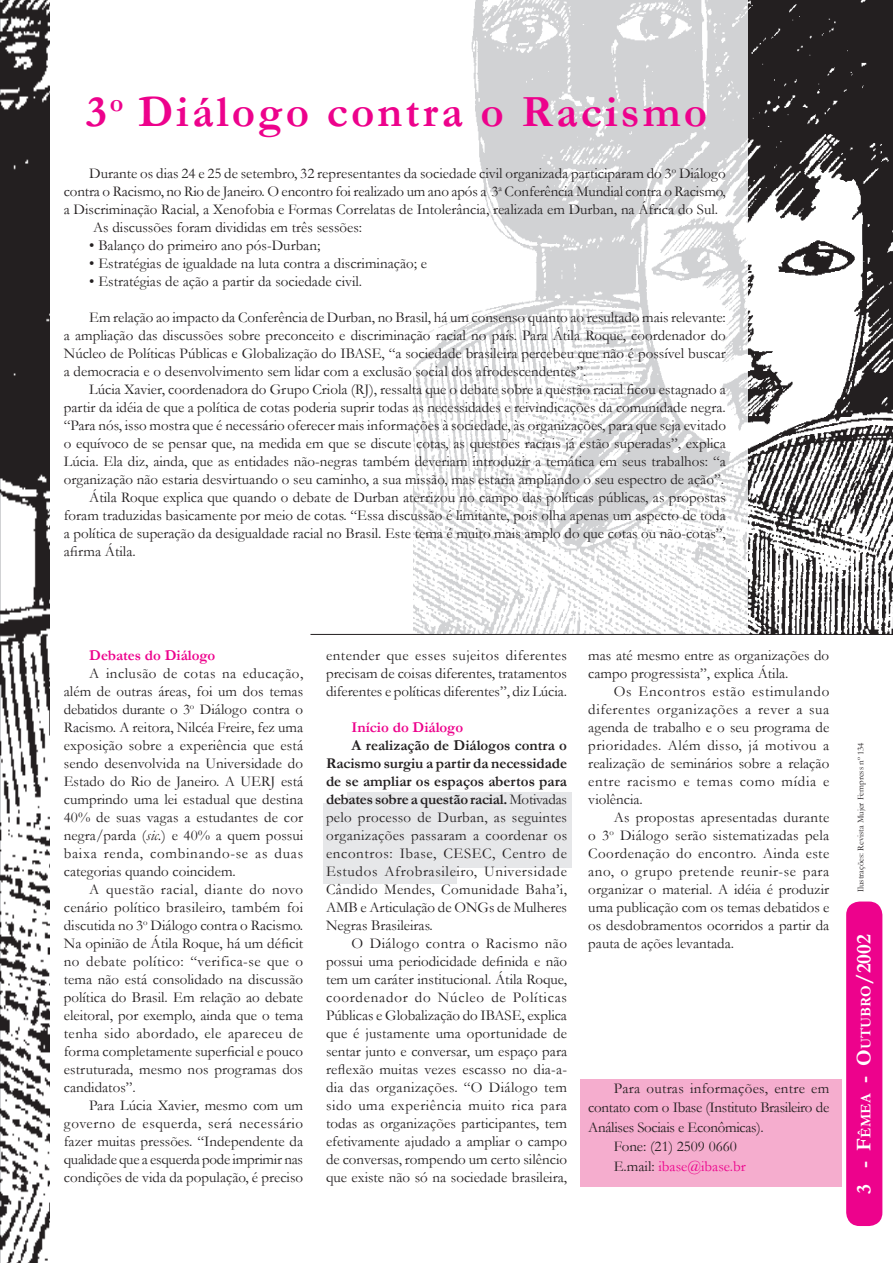
<style>
.page{position:relative;width:893px;height:1263px;background:#fff}
.page>*{position:absolute;margin:0;border:0;box-sizing:border-box;transform-origin:0 0}
.titulo_j{font:700 45px "Garamond";letter-spacing:.07em;color:#ed028c}
.num_j{font:700 21px "Garamond";color:#fff}
.corpo_texto_j{font:15px/18px "Garamond";color:#231f20;text-align:justify}
.corpo_texto_j-2{font:700 15px "Garamond";color:#ed028c}
.corpo_texto_j-3{font:15px "Garamond";color:#ed028c}
.creditos_j{font:9px "Garamond";color:#231f20}
.s1{font-style:italic}
.s2{font-weight:700}
.s3{color:#231f20}
.s4{font-size:14.7px}
</style>
<div class="page">
<div style="left:846px;top:901px;width:36px;height:325px;background:#ed028c;border-radius:13px"></div>
<div style="left:347px;top:792px;width:225px;height:18px;background:#e6e7e9"></div>
<div style="left:323px;top:803px;width:249px;height:65px;background:#e6e7e9"></div>
<div style="left:323px;top:819px;width:134px;height:64px;background:#e6e7e9"></div>
<div style="left:580px;top:1079px;width:262px;height:107px;background:#f5adce"></div>
<img style="left:414px;top:0;width:334px;height:634px">
<img style="left:748px;top:0;width:145px;height:634px">
<img style="left:0;top:0;width:49px;height:1263px">
<hr style="left:310px;top:634px;width:583px;height:1px;background:#231f20">
<p class="titulo_j" style="left:86px;top:81px;width:623px">3<sup>o</sup> Diálogo contra o Racismo</p>
<p class="corpo_texto_j" style="left:64px;top:164px;width:664px;text-indent:26px">Durante os dias 24 e 25 de setembro, 32 representantes da sociedade civil organizada participaram do 3<sup>o</sup> Diálogo contra o Racismo, no Rio de Janeiro. O encontro foi realizado um ano após a 3<sup>a</sup> Conferência Mundial contra o Racismo, a Discriminação Racial, a Xenofobia e Formas Correlatas de Intolerância, realizada em Durban, na África do Sul.</p>
<p class="corpo_texto_j" style="left:93px;top:218px;width:271px">As discussões foram divididas em três sessões:</p>
<p class="corpo_texto_j" style="left:89px;top:236px;width:233px">• Balanço do primeiro ano pós-Durban;</p>
<p class="corpo_texto_j" style="left:89px;top:254px;width:339px">• Estratégias de igualdade na luta contra a discriminação; e</p>
<p class="corpo_texto_j" style="left:89px;top:272px;width:274px">• Estratégias de ação a partir da sociedade civil.</p>
<p class="corpo_texto_j" style="left:64px;top:308px;width:664px;text-indent:26px">Em relação ao impacto da Conferência de Durban, no Brasil, há um consenso quanto ao resultado mais relevante: a ampliação das discussões sobre preconceito e discriminação racial no país. Para Átila Roque, coordenador do Núcleo de Políticas Públicas e Globalização do IBASE, “a sociedade brasileira percebeu que não é possível buscar a democracia e o desenvolvimento sem lidar com a exclusão social dos afrodescendentes”.</p>
<p class="corpo_texto_j" style="left:64px;top:380px;width:664px;text-indent:26px">Lúcia Xavier, coordenadora do Grupo Criola (RJ), ressalta que o debate sobre a questão racial ficou estagnado a partir da idéia de que a política de cotas poderia suprir todas as necessidades e reivindicações da comunidade negra. “Para nós, isso mostra que é necessário oferecer mais informações à sociedade, às organizações, para que seja evitado o equívoco de se pensar que, na medida em que se discute cotas, as questões raciais já estão superadas”, explica Lúcia. Ela diz, ainda, que as entidades não-negras também deveriam introduzir a temática em seus trabalhos: “a organização não estaria desvirtuando o seu caminho, a sua missão, mas estaria ampliando o seu espectro de ação”.</p>
<p class="corpo_texto_j" style="left:64px;top:488px;width:664px;text-indent:26px">Átila Roque explica que quando o debate de Durban aterrizou no campo das políticas públicas, as propostas foram traduzidas basicamente por meio de cotas. “Essa discussão é limitante, pois olha apenas um aspecto de toda a política de superação da desigualdade racial no Brasil. Este tema é muito mais amplo do que cotas ou não-cotas”, afirma Átila.</p>
<p class="corpo_texto_j-2" style="left:89px;top:645px;width:128px">Debates do Diálogo</p>
<p class="corpo_texto_j" style="left:64px;top:664px;width:241px;text-indent:26px">A inclusão de cotas na educação, além de outras áreas, foi um dos temas debatidos durante o 3<sup>o</sup> Diálogo contra o Racismo. A reitora, Nilcéa Freire, fez uma exposição sobre a experiência que está sendo desenvolvida na Universidade do Estado do Rio de Janeiro. A UERJ está cumprindo uma lei estadual que destina 40% de suas vagas a estudantes de cor negra/parda (<span class="s1">sic.</span>) e 40% a quem possui baixa renda, combinando-se as duas categorias quando coincidem.</p>
<p class="corpo_texto_j" style="left:64px;top:880px;width:241px;text-indent:26px">A questão racial, diante do novo cenário político brasileiro, também foi discutida no 3<sup>o</sup> Diálogo contra o Racismo.<br>Na opinião de Átila Roque, há um déficit no debate político: “verifica-se que o tema não está consolidado na discussão política do Brasil. Em relação ao debate eleitoral, por exemplo, ainda que o tema tenha sido abordado, ele apareceu de forma completamente superficial e pouco estruturada, mesmo nos programas dos candidatos”.</p>
<p class="corpo_texto_j" style="left:64px;top:1096px;width:241px;text-indent:26px">Para Lúcia Xavier, mesmo com um governo de esquerda, será necessário fazer muitas pressões. “Independente da qualidade que a esquerda pode imprimir nas condições de vida da população, é preciso</p>
<p class="corpo_texto_j" style="left:326px;top:646px;width:243px">entender que esses sujeitos diferentes precisam de coisas diferentes, tratamentos diferentes e políticas diferentes”, diz Lúcia.</p>
<p class="corpo_texto_j-2" style="left:351px;top:717px;width:113px">Início do Diálogo</p>
<p class="corpo_texto_j" style="left:326px;top:736px;width:243px;text-indent:26px"><span class="s2">A realização de Diálogos contra o Racismo surgiu a partir da necessidade de se ampliar os espaços abertos para debates sobre a questão racial.</span> Motivadas pelo processo de Durban, as seguintes organizações passaram a coordenar os encontros: Ibase, CESEC, Centro de Estudos Afrobrasileiro, Universidade Cândido Mendes, Comunidade Baha’i, AMB e Articulação de ONGs de Mulheres Negras Brasileiras.</p>
<p class="corpo_texto_j" style="left:326px;top:934px;width:243px;text-indent:26px">O Diálogo contra o Racismo não possui uma periodicidade definida e não tem um caráter institucional. Átila Roque, coordenador do Núcleo de Políticas Públicas e Globalização do IBASE, explica que é justamente uma oportunidade de sentar junto e conversar, um espaço para reflexão muitas vezes escasso no dia-a&shy;dia das organizações. “O Diálogo tem sido uma experiência muito rica para todas as organizações participantes, tem efetivamente ajudado a ampliar o campo de conversas, rompendo um certo silêncio que existe não só na sociedade brasileira,</p>
<p class="corpo_texto_j" style="left:588px;top:646px;width:242px">mas até mesmo entre as organizações do campo progressista”, explica Átila.</p>
<p class="corpo_texto_j" style="left:588px;top:682px;width:243px;text-indent:26px">Os Encontros estão estimulando diferentes organizações a rever a sua agenda de trabalho e o seu programa de prioridades. Além disso, já motivou a realização de seminários sobre a relação entre racismo e temas como mídia e violência.</p>
<p class="corpo_texto_j" style="left:588px;top:808px;width:243px;text-indent:26px">As propostas apresentadas durante o 3<sup>o</sup> Diálogo serão sistematizadas pela Coordenação do encontro. Ainda este ano, o grupo pretende reunir-se para organizar o material. A idéia é produzir uma publicação com os temas debatidos e os desdobramentos ocorridos a partir da pauta de ações levantada.</p>
<p class="corpo_texto_j" style="left:588px;top:1078px;width:243px;line-height:19.5px;text-indent:26px">Para outras informações, entre em contato com o Ibase (Instituto Brasileiro de Análises Sociais e Econômicas).</p>
<p class="corpo_texto_j" style="left:614px;top:1137px;width:125px">Fone: (21) 2509 0660</p>
<p class="corpo_texto_j-3" style="left:614px;top:1156px;width:133px"><span class="s3">E.mail:</span> ibase@ibase.br</p>
<p class="creditos_j" style="left:855px;top:892px;width:152px;rotate:-90deg">Ilustrações: Revista Mujer Fempress nº 134</p>
<p class="num_j" style="left:850px;top:1193px;width:261px;rotate:-90deg">3 - F<span class="s4">êmea</span> - O<span class="s4">utubro</span>/2002</p>
</div>
